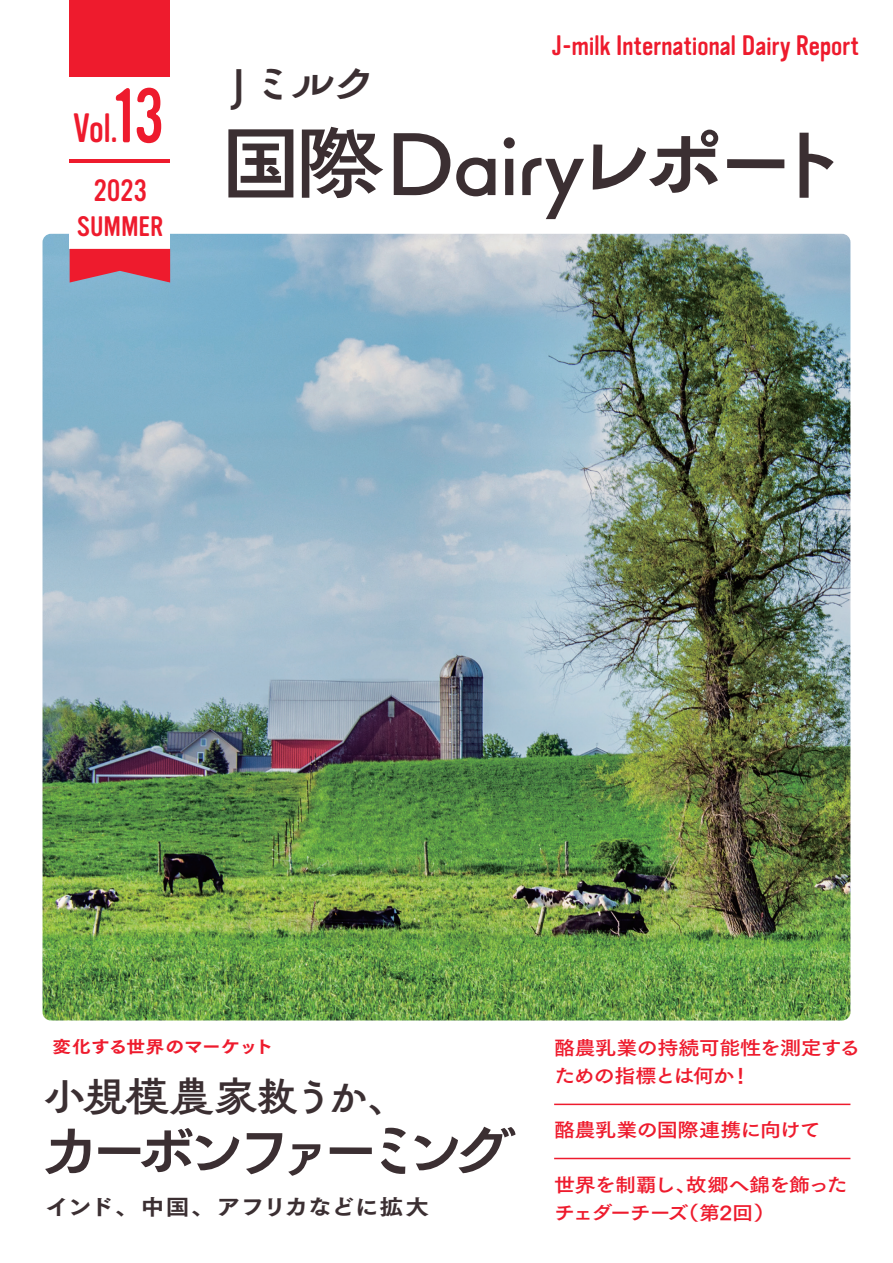
<style>
.page{position:relative;width:893px;height:1263px;background:#fff}
.page>*{position:absolute;margin:0;border:0;box-sizing:border-box;transform-origin:0 0}
.t1{font:85.5px "Tsuku AM Gothic L Std B";letter-spacing:-.09em;color:#3b2f32;scale:1.05 1}
.t2{font:62.85px "Tsuku AM Gothic L Std B";letter-spacing:-.255em;color:#3b2f32}
.t3{font:42.15px "Tsuku AM Gothic L Std B";letter-spacing:-.015em;color:#3b2f32}
.t4{font:41.85px "Tsuku AM Gothic L Std B";color:#3b2f32;scale:1.1 1}
.t5{font:40.2px "Vinyl OT";color:#ee1b2d;scale:.9 1}
.t6{font:30.15px "Vinyl OT";color:#ee1b2d}
.t7{font:27.6px "Vinyl OT";color:#ee1b2d}
.t8{font:21.45px "Tsuku Go Pro E";letter-spacing:-.01em;color:#3b2f32;scale:1.1 1}
.t9{font:19.2px/28.2px "Tsuku Go Pro B";letter-spacing:-.04em;color:#ee1b2d;scale:1.1 1}
.t10{font:16.95px "Tsuku Go Pro E";color:#ee1b2d;scale:1.1 1}
.s1{font-size:75.3px}
</style>
<div class="page">
<img style="left:43px;top:234px;width:807px;height:786px">
<div style="left:70px;top:76px;width:100px;height:173px;background:#fff"></div>
<hr style="left:70px;top:160px;width:100px;height:3px;background:#ee1b2d">
<svg style="left:70px;top:249px;width:100px;height:34px;background:#d9374b"></svg>
<div style="left:70px;top:0;width:100px;height:76px;background:#ee1b2d"></div>
<hr style="left:554px;top:1103px;width:296px;height:2px;background:#ee1b2d">
<hr style="left:554px;top:1158px;width:296px;height:1px;background:#ee1b2d">
<h3 class="t5" style="left:73px;top:106px;width:102px">Vol.<span class="s1">13</span></h3>
<h3 class="t6" style="left:94px;top:174px;width:54px">2023</h3>
<h3 class="t7" style="left:77px;top:211px;width:87px">SUMMER</h3>
<h3 class="t4" style="left:232px;top:51px;width:134px">J ミルク</h3>
<h3 class="t7" style="left:552px;top:31px;width:309px">J-milk International Dairy Report</h3>
<h1 class="t1" style="left:216px;top:96px;width:608px">国際Dairyレポート</h1>
<p class="t10" style="left:53px;top:1031px;width:202px">変化する世界のマーケット</p>
<h3 class="t3" style="left:44px;top:1063px;width:368px">小規模農家救うか、</h3>
<h2 class="t2" style="left:40px;top:1101px;width:476px">カーボンファーミング</h2>
<p class="t8" style="left:46px;top:1187px;width:350px">インド、中国、アフリカなどに拡大</p>
<p class="t9" style="left:554px;top:1031px;width:280px">酪農乳業の持続可能性を測定するための指標とは何か！</p>
<p class="t9" style="left:554px;top:1114px;width:244px">酪農乳業の国際連携に向けて</p>
<p class="t9" style="left:554px;top:1168px;width:268px">世界を制覇し、故郷へ錦を飾ったチェダーチーズ（第2回）</p>
</div>
